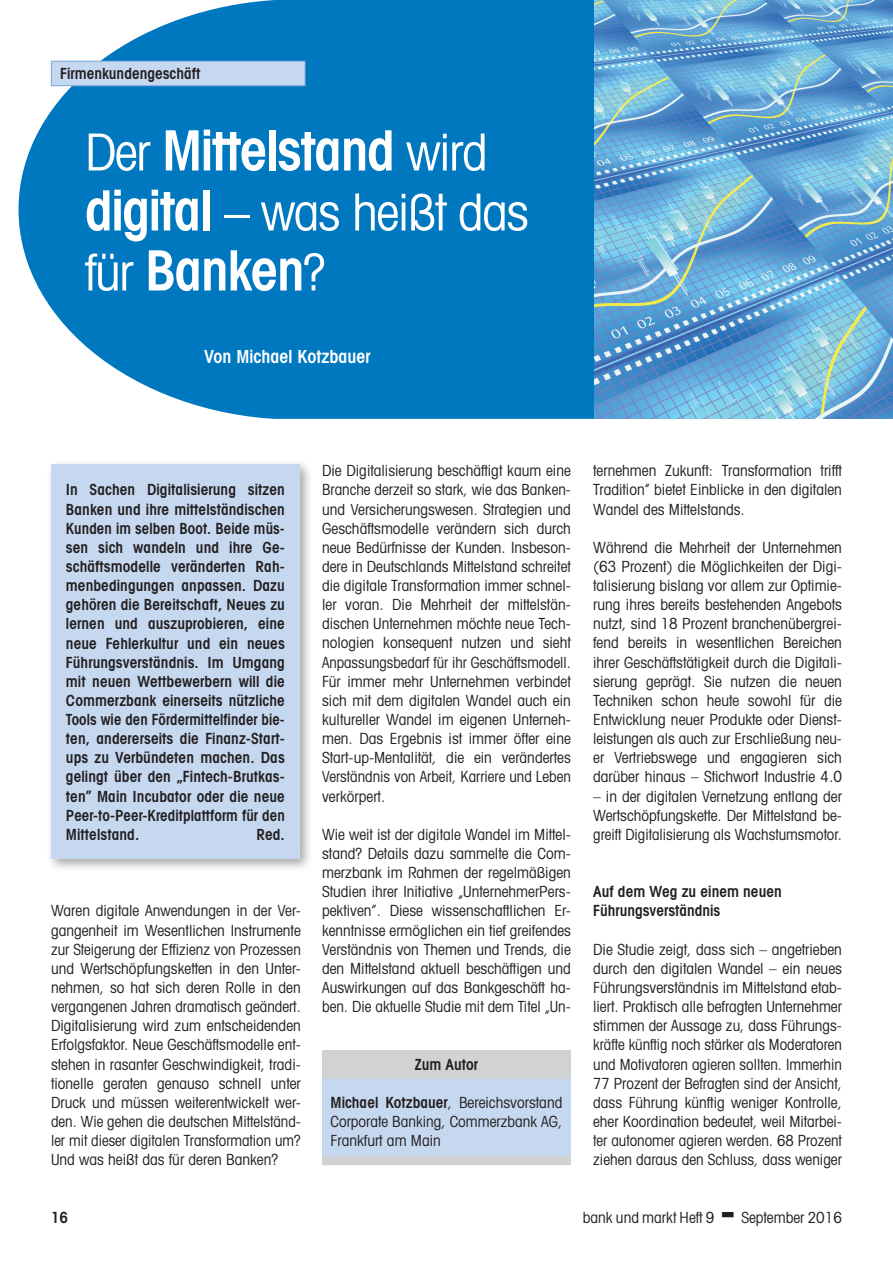
<style>
.page{position:relative;width:893px;height:1263px;background:#fff}
.page>*{position:absolute;margin:0;border:0;box-sizing:border-box;transform-origin:0 0}
.t1{font:600 condensed 55.5px "Avant Garde";letter-spacing:-.025em;color:#fff}
.t2{font:condensed 51px/60px "Avant Garde";letter-spacing:-.025em;color:#fff}
.t3{font:600 condensed 18px "Avant Garde";color:#fff}
.t4{font:condensed 15.3px/19.2px "Avant Garde";color:#231f20;text-align:justify}
.t5{font:600 condensed 15.3px/19.2px "Avant Garde";color:#231f20}
.s1{font-weight:400;font-size:51px}
.s2{font-weight:600;font-size:55.5px}
.s3{font-weight:600}
</style>
<div class="page">
<svg style="left:19px;top:0;width:575px;height:419px;background:#1985c6"></svg>
<div style="left:51px;top:61px;width:254px;height:25px;background:#c6d8ef"></div>
<div style="left:51px;top:61px;width:254px;height:25px;border:1px solid #7aabdb"></div>
<img style="left:594px;top:0;width:299px;height:419px">
<div style="left:46px;top:460px;width:267px;height:412px;background:#231f20;opacity:.4"></div>
<div style="left:51px;top:465px;width:249px;height:394px;background:#c6d8ef"></div>
<div style="left:322px;top:1073px;width:249px;height:87px;background:#c6d8ef"></div>
<div style="left:322px;top:1050px;width:249px;height:28px;background:#d1d2d4"></div>
<div style="left:322px;top:1156px;width:249px;height:9px;background:#d1d2d4"></div>
<p class="t5" style="left:60px;top:64px;width:142px">Firmenkundengeschäft</p>
<h1 class="t1" style="left:85px;top:117px;width:404px"><span class="s1">Der</span> Mittelstand <span class="s1">wird</span></h1>
<h2 class="t2" style="left:85px;top:181px;width:445px"><span class="s2">digital</span> – was heißt das</h2>
<h1 class="t1" style="left:85px;top:237px;width:242px"><span class="s1">für</span> Banken<span class="s1">?</span></h1>
<h2 class="t2" style="left:90px;top:155px;width:412px"><span class="s2">Frauen</span> im Banking – die <span class="s2">Quote</span> kommt</h2>
<p class="t3" style="left:164px;top:339px;width:150px">Von Jörg Wittenberg</p>
<p class="t3" style="left:204px;top:345px;width:168px">Von Michael Kotzbauer</p>
<p class="t5" style="left:66px;top:480px;width:221px;text-align:justify">In Sachen Digitalisierung sitzen Banken und ihre mittelständischen Kunden im selben Boot. Beide müs&shy;sen sich wandeln und ihre Ge&shy;schäftsmodelle veränderten Rah&shy;menbedingungen anpassen. Dazu gehören die Bereitschaft, Neues zu lernen und auszuprobieren, eine neue Fehlerkultur und ein neues Führungsverständnis. Im Umgang mit neuen Wettbewerbern will die Commerzbank einerseits nützliche Tools wie den Fördermittelfinder bie&shy;ten, andererseits die Finanz-Start&shy;ups zu Verbündeten machen. Das gelingt über den „Fintech-Brutkas&shy;ten” Main Incubator oder die neue Peer-to-Peer-Kreditplattform für den Mittelstand.</p>
<p class="t5" style="left:256px;top:824px;width:30px">Red.</p>
<p class="t4" style="left:51px;top:901px;width:251px">Waren digitale Anwendungen in der Ver&shy;gangenheit im Wesentlichen Instrumente zur Steigerung der Effizienz von Prozessen und Wertschöpfungsketten in den Unter&shy;nehmen, so hat sich deren Rolle in den vergangenen Jahren dramatisch geändert.<br>Digitalisierung wird zum entscheidenden Erfolgsfaktor. Neue Geschäftsmodelle ent&shy;stehen in rasanter Geschwindigkeit, tradi&shy;tionelle geraten genauso schnell unter Druck und müssen weiterentwickelt wer&shy;den. Wie gehen die deutschen Mittelständ&shy;ler mit dieser digitalen Transformation um?<br>Und was heißt das für deren Banken?</p>
<p class="t4" style="left:322px;top:461px;width:250px">Die Digitalisierung beschäftigt kaum eine Branche derzeit so stark, wie das Banken&shy;und Versicherungswesen. Strategien und Geschäftsmodelle verändern sich durch neue Bedürfnisse der Kunden. Insbeson&shy;dere in Deutschlands Mittelstand schreitet die digitale Transformation immer schnel&shy;ler voran. Die Mehrheit der mittelstän&shy;dischen Unternehmen möchte neue Tech&shy;nologien konsequent nutzen und sieht Anpassungsbedarf für ihr Geschäftsmodell.<br>Für immer mehr Unternehmen verbindet sich mit dem digitalen Wandel auch ein kultureller Wandel im eigenen Unterneh&shy;men. Das Ergebnis ist immer öfter eine Start-up-Mentalität, die ein verändertes Verständnis von Arbeit, Karriere und Leben verkörpert.</p>
<p class="t4" style="left:322px;top:824px;width:250px">Wie weit ist der digitale Wandel im Mittel&shy;stand? Details dazu sammelte die Com&shy;merzbank im Rahmen der regelmäßigen Studien ihrer Initiative „UnternehmerPers&shy;pektiven”. Diese wissenschaftlichen Er&shy;kenntnisse ermöglichen ein tief greifendes Verständnis von Themen und Trends, die den Mittelstand aktuell beschäftigen und Auswirkungen auf das Bankgeschäft ha&shy;ben. Die aktuelle Studie mit dem Titel „Un-</p>
<p class="t5" style="left:415px;top:1054px;width:65px">Zum Autor</p>
<p class="t4" style="left:331px;top:1092px;width:233px"><span class="s3">Michael Kotzbauer</span>, Bereichsvorstand Corporate Banking, Commerzbank AG, Frankfurt am Main</p>
<p class="t4" style="left:593px;top:461px;width:250px">ternehmen Zukunft: Transformation trifft Tradition” bietet Einblicke in den digitalen Wandel des Mittelstands.</p>
<p class="t4" style="left:593px;top:537px;width:250px">Während die Mehrheit der Unternehmen (63 Prozent) die Möglichkeiten der Digi&shy;talisierung bislang vor allem zur Optimie&shy;rung ihres bereits bestehenden Angebots nutzt, sind 18 Prozent branchenübergrei&shy;fend bereits in wesentlichen Bereichen ihrer Geschäftstätigkeit durch die Digitali&shy;sierung geprägt. Sie nutzen die neuen Techniken schon heute sowohl für die Entwicklung neuer Produkte oder Dienst&shy;leistungen als auch zur Erschließung neu&shy;er Vertriebswege und engagieren sich darüber hinaus – Stichwort Industrie 4.0</p>
<p class="t4" style="left:593px;top:786px;width:250px">– in der digitalen Vernetzung entlang der Wertschöpfungskette. Der Mittelstand be&shy;greift Digitalisierung als Wachstumsmotor.</p>
<p class="t5" style="left:593px;top:882px;width:190px">Auf dem Weg zu einem neuen<br>Führungsverständnis</p>
<p class="t4" style="left:593px;top:939px;width:250px">Die Studie zeigt, dass sich – angetrieben durch den digitalen Wandel – ein neues Führungsverständnis im Mittelstand etab&shy;liert. Praktisch alle befragten Unternehmer stimmen der Aussage zu, dass Führungs&shy;kräfte künftig noch stärker als Moderatoren und Motivatoren agieren sollten. Immerhin 77 Prozent der Befragten sind der Ansicht, dass Führung künftig weniger Kontrolle, eher Koordination bedeutet, weil Mitarbei&shy;ter autonomer agieren werden. 68 Prozent ziehen daraus den Schluss, dass weniger</p>
<p class="t5" style="left:51px;top:1207px;width:19px">16</p>
<p class="t4" style="left:583px;top:1207px;width:133px">bank und markt Heft 9</p>
<p class="t4" style="left:741px;top:1207px;width:102px">September 2016</p>
</div>
